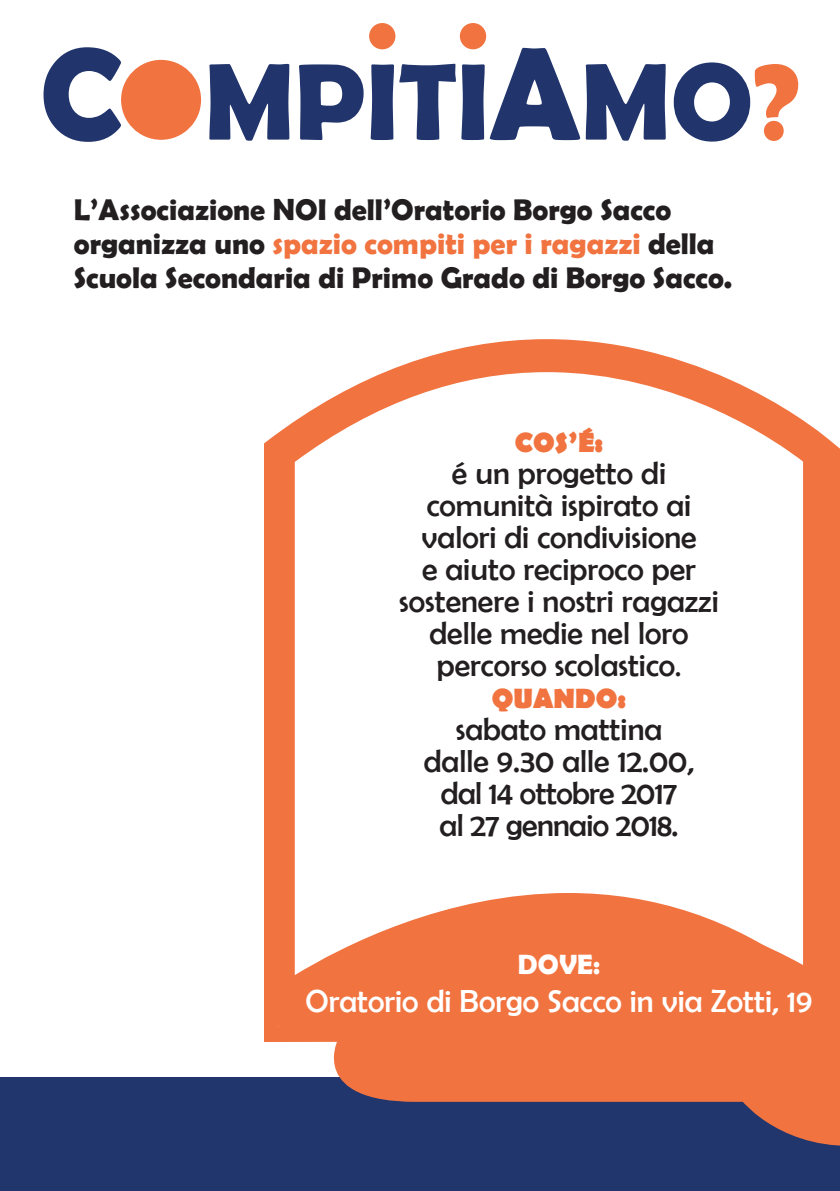
<style>
.page{position:relative;width:840px;height:1191px;background:#fff}
.page>*{position:absolute;margin:0;border:0;box-sizing:border-box;transform-origin:0 0}
.t1{font:700 109.8px "Berlin Sans FB Demi";color:#21356c}
.t2{font:32px/32px "Berlin Sans FB";color:#231f20;text-align:center}
.t3{font:32px "Berlin Sans FB";color:#fff}
.t4{font:32px "Berlin Sans FB";letter-spacing:-.02em;color:#231f20}
.t5{font:700 30px/34px "Berlin Sans FB Demi";color:#231f20}
.t6{font:700 28px "Berlin Sans FB";color:#f17440}
.t7{font:700 28px "Berlin Sans FB Demi";color:#fff}
.s1{font-size:131.6px}
.s2{color:#f17340}
.s3{color:#f17440}
.s4{font-size:28px}
</style>
<div class="page">
<div style="left:0;top:1077px;width:839px;height:114px;background:#21366d"></div>
<div style="left:369px;top:23px;width:26px;height:26px;background:#f17340;border-radius:50%"></div>
<div style="left:459px;top:23px;width:27px;height:26px;background:#f17340;border-radius:50%"></div>
<div style="left:121px;top:60px;width:80px;height:80px;background:#f17340;border-radius:50%"></div>
<svg style="left:264px;top:339px;width:575px;height:415px"></svg>
<svg style="left:264px;top:754px;width:575px;height:392px;fill:#f17340"></svg>
<svg style="left:264px;top:1021px;width:14px;height:21px"></svg>
<p class="t1" style="left:40px;top:38px;width:760px"><span class="s1">C</span> MPITI<span class="s1">A</span>MO<span class="s2">?</span></p>
<p class="t5" style="left:74px;top:192px;width:659px">L’Associazione NOI dell’Oratorio Borgo Sacco organizza uno <span class="s3">spazio compiti per i ragazzi</span> della<br>Scuola Secondaria di Primo Grado di Borgo Sacco.</p>
<p class="t6" style="left:514px;top:427px;width:90px">COS’É:</p>
<p class="t2" style="left:399px;top:457px;width:321px">é un progetto di comunità ispirato ai valori di condivisione<br>e aiuto reciproco per sostenere i nostri ragazzi delle medie nel loro percorso scolastico<span class="s4">.</span></p>
<p class="t6" style="left:491px;top:683px;width:136px">QUANDO:</p>
<p class="t2" style="left:455px;top:713px;width:208px">sabato mattina</p>
<p class="t2" style="left:423px;top:745px;width:272px">dalle 9.30 alle 12.00,</p>
<p class="t4" style="left:440px;top:775px;width:238px">dal 14 ottobre 2017</p>
<p class="t4" style="left:439px;top:807px;width:240px">al 27 gennaio 2018.</p>
<p class="t7" style="left:517px;top:948px;width:84px">DOVE:</p>
<p class="t3" style="left:305px;top:983px;width:508px">Oratorio di Borgo Sacco in via Zotti, 19</p>
</div>
